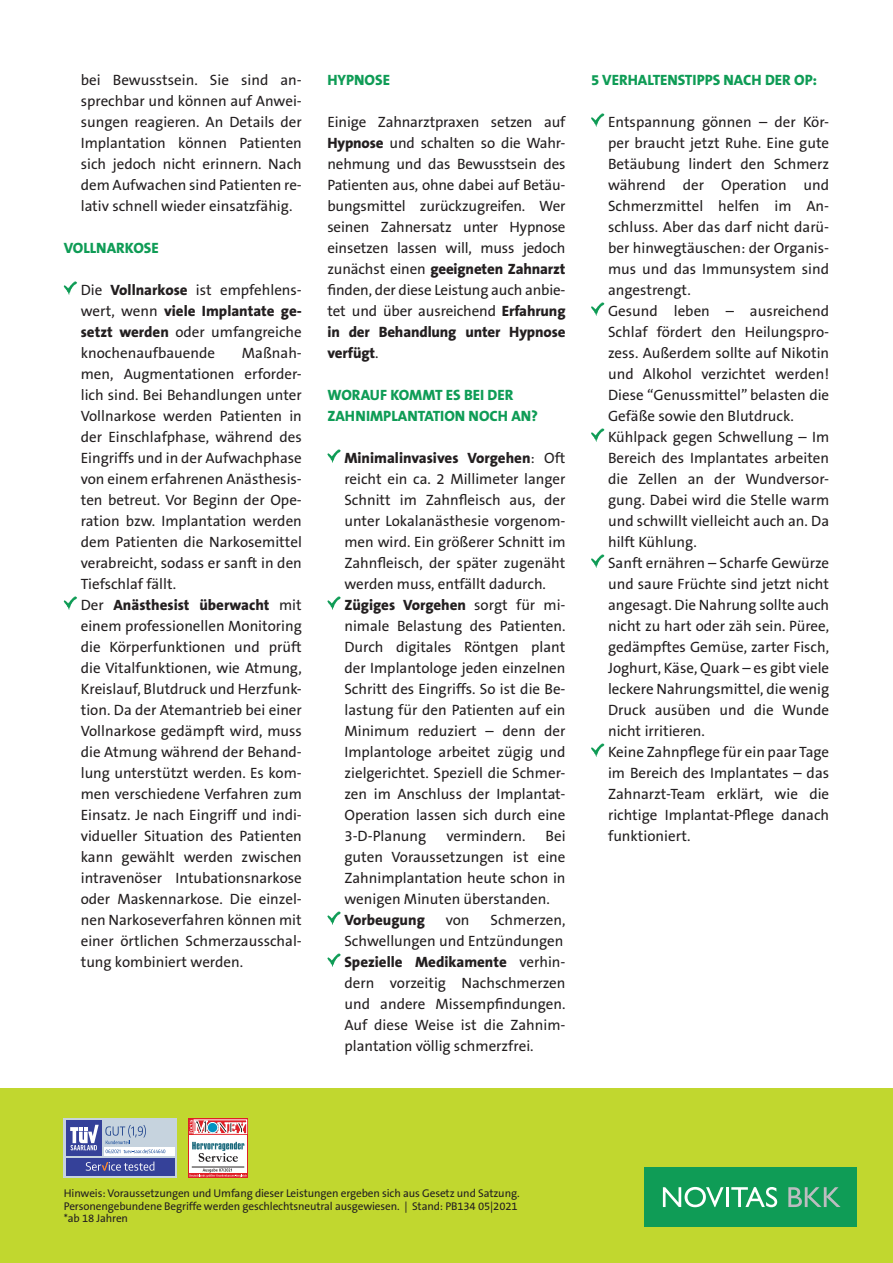
<style>
.page{position:relative;width:893px;height:1263px;background:#fff}
.page>*{position:absolute;margin:0;border:0;box-sizing:border-box;transform-origin:0 0}
.t1{font:15px/21px "The Sans B5 Plain";color:#231f20;text-align:justify}
.t2{font:800 15px "The Sans B8";color:#0f9c56}
.t3{font:800 15px "The Sans B8";color:#231f20}
.Fußnote_7_5_11{font:11.25px "The Sans B5 Plain";letter-spacing:-.01em;color:#231f20}
.s1{font-family:"The Sans B8";font-weight:800}
</style>
<div class="page">
<svg style="left:64px;top:281px;width:13px;height:14px"></svg>
<svg style="left:64px;top:596px;width:13px;height:14px"></svg>
<svg style="left:327px;top:449px;width:14px;height:14px"></svg>
<svg style="left:327px;top:596px;width:14px;height:14px"></svg>
<svg style="left:327px;top:911px;width:14px;height:14px"></svg>
<svg style="left:327px;top:953px;width:14px;height:14px"></svg>
<svg style="left:591px;top:113px;width:14px;height:14px"></svg>
<svg style="left:591px;top:302px;width:14px;height:14px"></svg>
<svg style="left:591px;top:428px;width:14px;height:14px"></svg>
<svg style="left:591px;top:554px;width:14px;height:14px"></svg>
<svg style="left:591px;top:743px;width:14px;height:14px"></svg>
<div style="left:0;top:1089px;width:893px;height:174px;background:#c1d72f"></div>
<div style="left:644px;top:1167px;width:213px;height:60px;background:#0f9c56"></div>
<svg style="left:663px;top:1187px;width:61px;height:20px"></svg>
<hr style="left:726px;top:1187px;width:3px;height:20px;background:#fff">
<svg style="left:731px;top:1187px;width:46px;height:20px"></svg>
<svg style="left:788px;top:1187px;width:53px;height:20px"></svg>
<svg style="left:188px;top:1118px;width:60px;height:60px"></svg>
<div style="left:189px;top:1135px;width:58px;height:42px;background:#fff"></div>
<svg style="left:189px;top:1119px;width:58px;height:15px"></svg>
<div style="left:207px;top:1122px;width:11px;height:11px;border:1px solid #fff;border-radius:50%"></div>
<hr style="left:189px;top:1173px;width:59px;height:4px;background:#df2027">
<hr style="left:192px;top:1167px;width:52px;height:1px;background:#231f20">
<svg style="left:192px;top:1142px;width:52px;height:20px"></svg>
<svg style="left:189px;top:1168px;width:58px;height:9px"></svg>
<svg style="left:64px;top:1118px;width:113px;height:60px;background:#b8c5d8"></svg>
<div style="left:104px;top:1147px;width:70px;height:8px;background:#fff"></div>
<svg style="left:105px;top:1125px;width:60px;height:29px;background:#beccdc"></svg>
<div style="left:66px;top:1120px;width:35px;height:35px;background:#354199"></div>
<svg style="left:70px;top:1125px;width:29px;height:25px"></svg>
<div style="left:66px;top:1158px;width:108px;height:17px;background:#354199"></div>
<svg style="left:86px;top:1161px;width:68px;height:10px"></svg>
<p class="t1" style="left:81px;top:70px;width:223px">bei Bewusstsein. Sie sind an&shy;sprechbar und können auf Anwei&shy;sungen reagieren. An Details der Implantation können Patienten sich jedoch nicht erinnern. Nach dem Aufwachen sind Patienten re&shy;lativ schnell wieder einsatzfähig.</p>
<p class="t2" style="left:64px;top:240px;width:96px">VOLLNARKOSE</p>
<p class="t1" style="left:81px;top:280px;width:223px">Die <span class="s1">Vollnarkose</span> ist empfehlens&shy;wert, wenn <span class="s1">viele Implantate ge&shy;setzt werden</span> oder umfangreiche knochenaufbauende</p>
<p class="t1" style="left:81px;top:343px;width:223px;text-indent:161px">Maßnah&shy;men, Augmentationen erforder&shy;lich sind. Bei Behandlungen unter Vollnarkose werden Patienten in der Einschlafphase, während des Eingriffs und in der Aufwachphase von einem erfahrenen Anästhesis&shy;ten betreut. Vor Beginn der Ope&shy;ration bzw. Implantation werden dem Patienten die Narkosemittel verabreicht, sodass er sanft in den Tiefschlaf fällt.</p>
<p class="t1" style="left:81px;top:595px;width:223px">Der <span class="s1">Anästhesist überwacht</span> mit einem professionellen Monitoring die Körperfunktionen und prüft die Vitalfunktionen, wie Atmung, Kreislauf, Blutdruck und Herzfunk&shy;tion. Da der Atemantrieb bei einer Vollnarkose gedämpft wird, muss die Atmung während der Behand&shy;lung unterstützt werden. Es kom&shy;men verschiedene Verfahren zum Einsatz. Je nach Eingriff und indi&shy;vidueller Situation des Patienten kann gewählt werden zwischen intravenöser Intubationsnarkose oder Maskennarkose. Die einzel&shy;nen Narkoseverfahren können mit einer örtlichen Schmerzausschal&shy;tung kombiniert werden.</p>
<p class="t2" style="left:327px;top:72px;width:64px">HYPNOSE</p>
<p class="t1" style="left:327px;top:112px;width:240px">Einige Zahnarztpraxen setzen auf <span class="s1">Hypnose</span> und schalten so die Wahr&shy;nehmung und das Bewusstsein des Patienten aus, ohne dabei auf Betäu&shy;bungsmittel zurückzugreifen. Wer seinen Zahnersatz unter Hypnose einsetzen lassen will, muss jedoch zunächst einen <span class="s1">geeigneten Zahnarzt </span>finden, der diese Leistung auch anbie&shy;tet und über ausreichend <span class="s1">Erfahrung in der Behandlung unter Hypnose verfügt</span>.</p>
<p class="t2" style="left:327px;top:387px;width:188px">WORAUF KOMMT ES BEI DER</p>
<p class="t2" style="left:327px;top:408px;width:212px">ZAHNIMPLANTATION NOCH AN?</p>
<p class="t1" style="left:344px;top:448px;width:223px"><span class="s1">Minimalinvasives Vorgehen</span>: Oft reicht ein ca. 2 Millimeter langer Schnitt im Zahnfleisch aus, der unter Lokalanästhesie vorgenom&shy;men wird. Ein größerer Schnitt im Zahnfleisch, der später zugenäht werden muss, entfällt dadurch.</p>
<p class="t1" style="left:344px;top:595px;width:223px"><span class="s1">Zügiges Vorgehen</span> sorgt für mi&shy;nimale Belastung des Patienten.<br>Durch digitales Röntgen plant der Implantologe jeden einzelnen Schritt des Eingriffs. So ist die Be&shy;lastung für den Patienten auf ein Minimum reduziert – denn der Implantologe arbeitet zügig und zielgerichtet. Speziell die Schmer&shy;zen im Anschluss der Implantat-Operation lassen sich durch eine 3-D-Planung</p>
<p class="t1" style="left:446px;top:826px;width:81px">vermindern.</p>
<p class="t1" style="left:344px;top:826px;width:223px;text-indent:201px">Bei guten Voraussetzungen ist eine Zahnimplantation heute schon in wenigen Minuten überstanden.</p>
<p class="t3" style="left:344px;top:912px;width:82px">Vorbeugung</p>
<p class="t1" style="left:446px;top:910px;width:25px">von</p>
<p class="t1" style="left:344px;top:910px;width:223px;text-align:right">Schmerzen,<br>Schwellungen und Entzündungen</p>
<p class="t1" style="left:344px;top:952px;width:223px"><span class="s1">Spezielle Medikamente</span> verhin&shy;dern vorzeitig Nachschmerzen und andere Missempfindungen.<br>Auf diese Weise ist die Zahnim&shy;plantation völlig schmerzfrei.</p>
<p class="t2" style="left:591px;top:72px;width:228px">5 VERHALTENSTIPPS NACH DER OP:</p>
<p class="t1" style="left:608px;top:112px;width:223px">Entspannung gönnen – der Kör&shy;per braucht jetzt Ruhe. Eine gute Betäubung lindert den Schmerz während der Operation und Schmerzmittel helfen im An&shy;schluss. Aber das darf nicht darü&shy;ber hinwegtäuschen: der Organis&shy;mus und das Immunsystem sind angestrengt.</p>
<p class="t1" style="left:608px;top:301px;width:223px">Gesund leben – ausreichend Schlaf fördert den Heilungspro&shy;zess. Außerdem sollte auf Nikotin und Alkohol verzichtet werden!<br>Diese “Genussmittel” belasten die Gefäße sowie den Blutdruck.</p>
<p class="t1" style="left:608px;top:427px;width:223px">Kühlpack gegen Schwellung – Im Bereich des Implantates arbeiten die Zellen an der Wundversor&shy;gung. Dabei wird die Stelle warm und schwillt vielleicht auch an. Da hilft Kühlung.</p>
<p class="t1" style="left:608px;top:553px;width:223px">Sanft ernähren – Scharfe Gewürze und saure Früchte sind jetzt nicht angesagt. Die Nahrung sollte auch nicht zu hart oder zäh sein. Püree, gedämpftes Gemüse, zarter Fisch, Joghurt, Käse, Quark – es gibt viele leckere Nahrungsmittel, die wenig Druck ausüben und die Wunde nicht irritieren.</p>
<p class="t1" style="left:608px;top:742px;width:223px">Keine Zahnpflege für ein paar Tage im Bereich des Implantates – das Zahnarzt-Team erklärt, wie die richtige Implantat-Pflege danach funktioniert.</p>
<p class="Fußnote_7_5_11" style="left:64px;top:1187px;width:457px">Hinweis: Voraussetzungen und Umfang dieser Leistungen ergeben sich aus Gesetz und Satzung.</p>
<p class="Fußnote_7_5_11" style="left:64px;top:1200px;width:455px">Personengebundene Begriffe werden geschlechtsneutral ausgewiesen. | Stand: PB134 05|2021</p>
<p class="Fußnote_7_5_11" style="left:64px;top:1213px;width:66px">*ab 18 Jahren</p>
</div>
